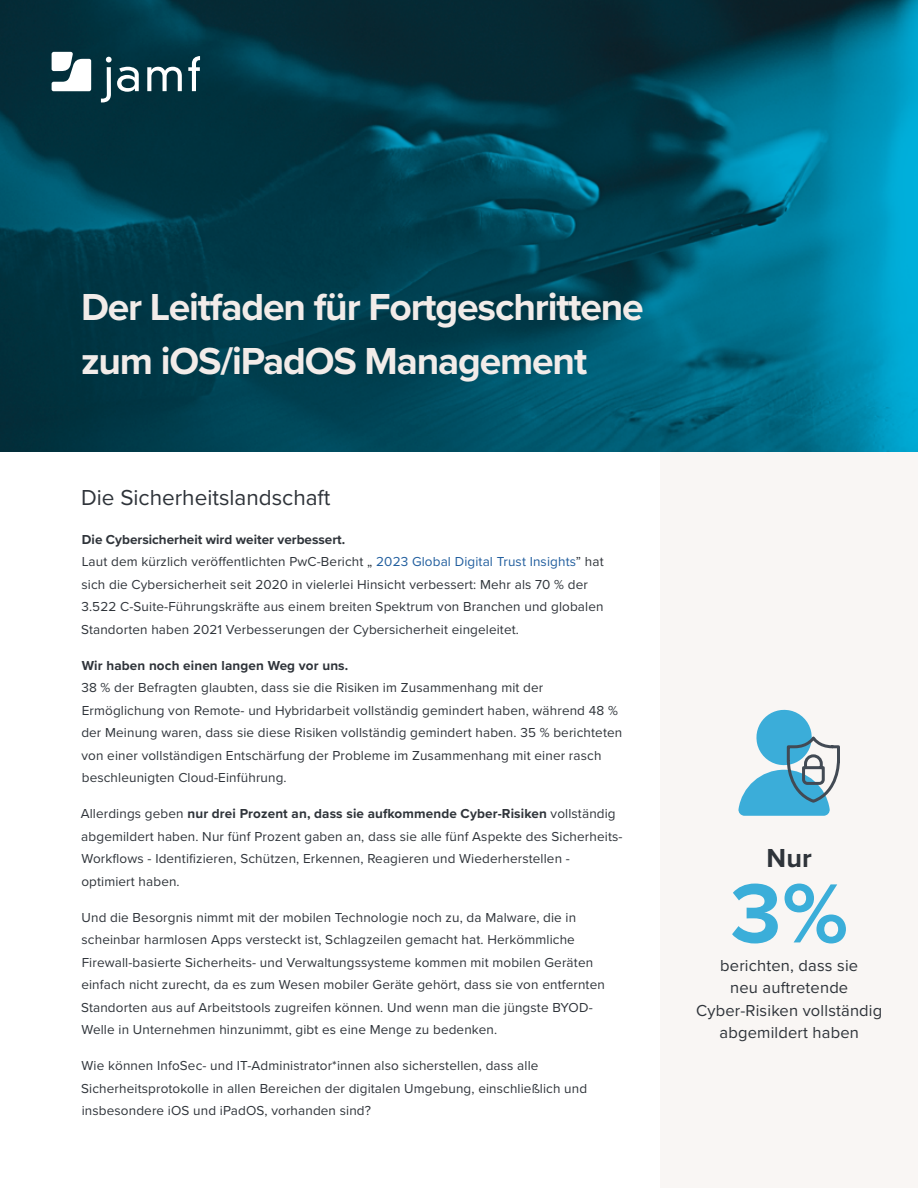
<style>
.page{position:relative;width:918px;height:1188px;background:#fff}
.page>*{position:absolute;margin:0;border:0;box-sizing:border-box;transform-origin:0 0}
.t1{font:700 87px "Proxima Nova";color:#3baed9}
.t2{font:700 39px/54px "Proxima Nova";letter-spacing:-.03em;color:#f2ece9}
.t3{font:700 27px "Proxima Nova";color:#2f343a}
.t4{font:22.5px "Proxima Nova";color:#2f343a}
.t5{font:16.5px/22.5px "Proxima Nova";letter-spacing:.01em;color:#2f343a;text-align:center}
.t6{font:13.5px/22.5px "Proxima Nova";letter-spacing:.01em;color:#2f343a}
.heading_2{font:700 13.5px "Proxima Nova";color:#2f343a}
.s1{color:#215e9e}
.s2{font-weight:700}
</style>
<div class="page">
<div style="left:660px;top:0;width:258px;height:1188px;background:#f9f6f4"></div>
<img style="left:0;top:0;width:918px;height:451px">
<svg style="left:738px;top:709px;width:102px;height:107px"></svg>
<svg style="left:147px;top:67px;width:35px;height:24px"></svg>
<svg style="left:188px;top:56px;width:12px;height:35px"></svg>
<svg style="left:101px;top:57px;width:38px;height:45px"></svg>
<svg style="left:52px;top:52px;width:39px;height:39px"></svg>
<p class="t2" style="left:81px;top:279px;width:564px">Der Leitfaden für Fortgeschrittene zum iOS/iPadOS Management</p>
<p class="t4" style="left:81px;top:480px;width:251px">Die Sicherheitslandschaft</p>
<p class="heading_2" style="left:82px;top:529px;width:265px">Die Cybersicherheit wird weiter verbessert.</p>
<p class="t6" style="left:81px;top:550px;width:524px">Laut dem kürzlich veröffentlichten PwC-Bericht „ <span class="s1">2023 Global Digital Trust Insights</span>” hat sich die Cybersicherheit seit 2020 in vielerlei Hinsicht verbessert: Mehr als 70 % der 3.522 C-Suite-Führungskräfte aus einem breiten Spektrum von Branchen und globalen Standorten haben 2021 Verbesserungen der Cybersicherheit eingeleitet.</p>
<p class="heading_2" style="left:82px;top:655px;width:268px">Wir haben noch einen langen Weg vor uns.</p>
<p class="t6" style="left:81px;top:676px;width:542px">38 % der Befragten glaubten, dass sie die Risiken im Zusammenhang mit der Ermöglichung von Remote- und Hybridarbeit vollständig gemindert haben, während 48 % der Meinung waren, dass sie diese Risiken vollständig gemindert haben. 35 % berichteten von einer vollständigen Entschärfung der Probleme im Zusammenhang mit einer rasch beschleunigten Cloud-Einführung.</p>
<p class="t6" style="left:81px;top:802px;width:543px">Allerdings geben <span class="s2">nur drei Prozent an, dass sie aufkommende Cyber-Risiken</span> vollständig abgemildert haben. Nur fünf Prozent gaben an, dass sie alle fünf Aspekte des Sicherheits-Workflows - Identifizieren, Schützen, Erkennen, Reagieren und Wiederherstellen - optimiert haben.</p>
<p class="t6" style="left:81px;top:905px;width:525px">Und die Besorgnis nimmt mit der mobilen Technologie noch zu, da Malware, die in scheinbar harmlosen Apps versteckt ist, Schlagzeilen gemacht hat. Herkömmliche Firewall-basierte Sicherheits- und Verwaltungssysteme kommen mit mobilen Geräten einfach nicht zurecht, da es zum Wesen mobiler Geräte gehört, dass sie von entfernten Standorten aus auf Arbeitstools zugreifen können. Und wenn man die jüngste BYOD-Welle in Unternehmen hinzunimmt, gibt es eine Menge zu bedenken.</p>
<p class="t6" style="left:81px;top:1054px;width:507px">Wie können InfoSec- und IT-Administrator*innen also sicherstellen, dass alle<br>Sicherheitsprotokolle in allen Bereichen der digitalen Umgebung, einschließlich und insbesondere iOS und iPadOS, vorhanden sind?</p>
<p class="t3" style="left:766px;top:838px;width:47px">Nur</p>
<p class="t1" style="left:730px;top:849px;width:119px">3%</p>
<p class="t5" style="left:696px;top:954px;width:188px">berichten, dass sie<br>neu auftretende<br>Cyber-Risiken vollständig abgemildert haben</p>
</div>
